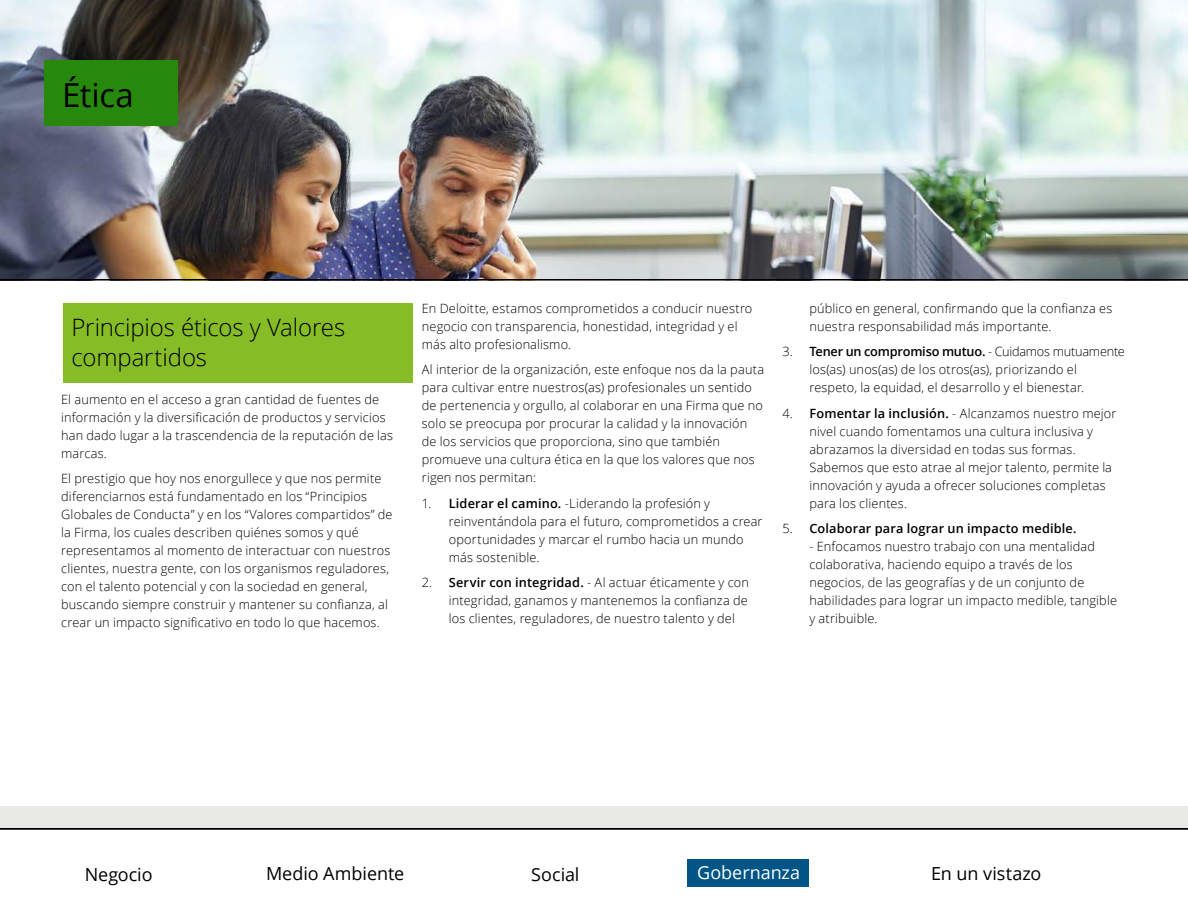
<style>
.page{position:relative;width:1188px;height:918px;background:#fff}
.page>*{position:absolute;margin:0;border:0;box-sizing:border-box;transform-origin:0 0}
.t1{font:33px "Open Sans";letter-spacing:-.005em;color:#000}
.t2{font:300 24px/30px "Open Sans";letter-spacing:-.005em;color:#000}
.t3{font:18px "Open Sans";letter-spacing:-.005em;color:#000}
.t4{font:18px "Open Sans";letter-spacing:-.005em;color:#fff}
.t5{font:300 12.75px/18px "Open Sans";letter-spacing:.015em;color:#000}
.t6{font:600 12.75px "Open Sans";letter-spacing:.01em;color:#000}
.s1{font-weight:600}
.s2{font-weight:300}
</style>
<div class="page">
<hr style="left:0;top:828px;width:1188px;height:2px;background:#000">
<div style="left:687px;top:859px;width:122px;height:28px;background:#005587"></div>
<img style="left:0;top:0;width:1188px;height:281px">
<div style="left:44px;top:60px;width:134px;height:66px;background:#26890d"></div>
<hr style="left:0;top:279px;width:1188px;height:1px;background:#000">
<div style="left:0;top:806px;width:1188px;height:22px;background:#e8e8e7"></div>
<div style="left:63px;top:303px;width:350px;height:79px;background:#86bc25"></div>
<h1 class="t1" style="left:62px;top:72px;width:73px">Ética</h1>
<h2 class="t2" style="left:72px;top:311px;width:275px">Principios éticos y Valores compartidos</h2>
<p class="t5" style="left:61px;top:390px;width:333px">El aumento en el acceso a gran cantidad de fuentes de información y la diversificación de productos y servicios han dado lugar a la trascendencia de la reputación de las marcas.</p>
<p class="t5" style="left:61px;top:469px;width:333px">El prestigio que hoy nos enorgullece y que nos permite diferenciarnos está fundamentado en los “Principios Globales de Conducta” y en los “Valores compartidos” de la Firma, los cuales describen quiénes somos y qué representamos al momento de interactuar con nuestros clientes, nuestra gente, con los organismos reguladores, con el talento potencial y con la sociedad en general, buscando siempre construir y mantener su confianza, al crear un impacto significativo en todo lo que hacemos.</p>
<p class="t5" style="left:422px;top:299px;width:332px">En Deloitte, estamos comprometidos a conducir nuestro negocio con transparencia, honestidad, integridad y el más alto profesionalismo.</p>
<p class="t5" style="left:422px;top:360px;width:344px">Al interior de la organización, este enfoque nos da la pauta para cultivar entre nuestros(as) profesionales un sentido de pertenencia y orgullo, al colaborar en una Firma que no solo se preocupa por procurar la calidad y la innovación de los servicios que proporciona, sino que también promueve una cultura ética en la que los valores que nos rigen nos permitan:</p>
<p class="t5" style="left:449px;top:494px;width:315px;text-indent:-27px">1. <span class="s1">Liderar el camino.</span> -Liderando la profesión y reinventándola para el futuro, comprometidos a crear oportunidades y marcar el rumbo hacia un mundo más sostenible.</p>
<p class="t5" style="left:449px;top:573px;width:302px;text-align:justify;text-indent:-27px">2. <span class="s1">Servir con integridad.</span> - Al actuar éticamente y con integridad, ganamos y mantenemos la confianza de los clientes, reguladores, de nuestro talento y del</p>
<p class="t5" style="left:809px;top:299px;width:304px">público en general, confirmando que la confianza es nuestra responsabilidad más importante.</p>
<p class="t5" style="left:809px;top:342px;width:317px;text-indent:-27px">3. <span class="s1">Tener un compromiso mutuo.</span> - Cuidamos mutuamente los(as) unos(as) de los otros(as), priorizando el respeto, la equidad, el desarrollo y el bienestar.</p>
<p class="t5" style="left:809px;top:404px;width:309px;text-indent:-27px">4. <span class="s1">Fomentar la inclusión.</span> - Alcanzamos nuestro mejor nivel cuando fomentamos una cultura inclusiva y abrazamos la diversidad en todas sus formas.<br>Sabemos que esto atrae al mejor talento, permite la innovación y ayuda a ofrecer soluciones completas para los clientes.</p>
<p class="t6" style="left:782px;top:520px;width:296px"><span class="s2">5.</span> Colaborar para lograr un impacto medible.</p>
<p class="t5" style="left:809px;top:537px;width:309px">- Enfocamos nuestro trabajo con una mentalidad colaborativa, haciendo equipo a través de los negocios, de las geografías y de un conjunto de habilidades para lograr un impacto medible, tangible y atribuible.</p>
<h3 class="t3" style="left:85px;top:862px;width:69px">Negocio</h3>
<h3 class="t3" style="left:266px;top:862px;width:140px">Medio Ambiente</h3>
<h3 class="t3" style="left:531px;top:862px;width:50px">Social</h3>
<h3 class="t4" style="left:697px;top:860px;width:104px">Gobernanza</h3>
<h3 class="t3" style="left:931px;top:861px;width:112px">En un vistazo</h3>
</div>
